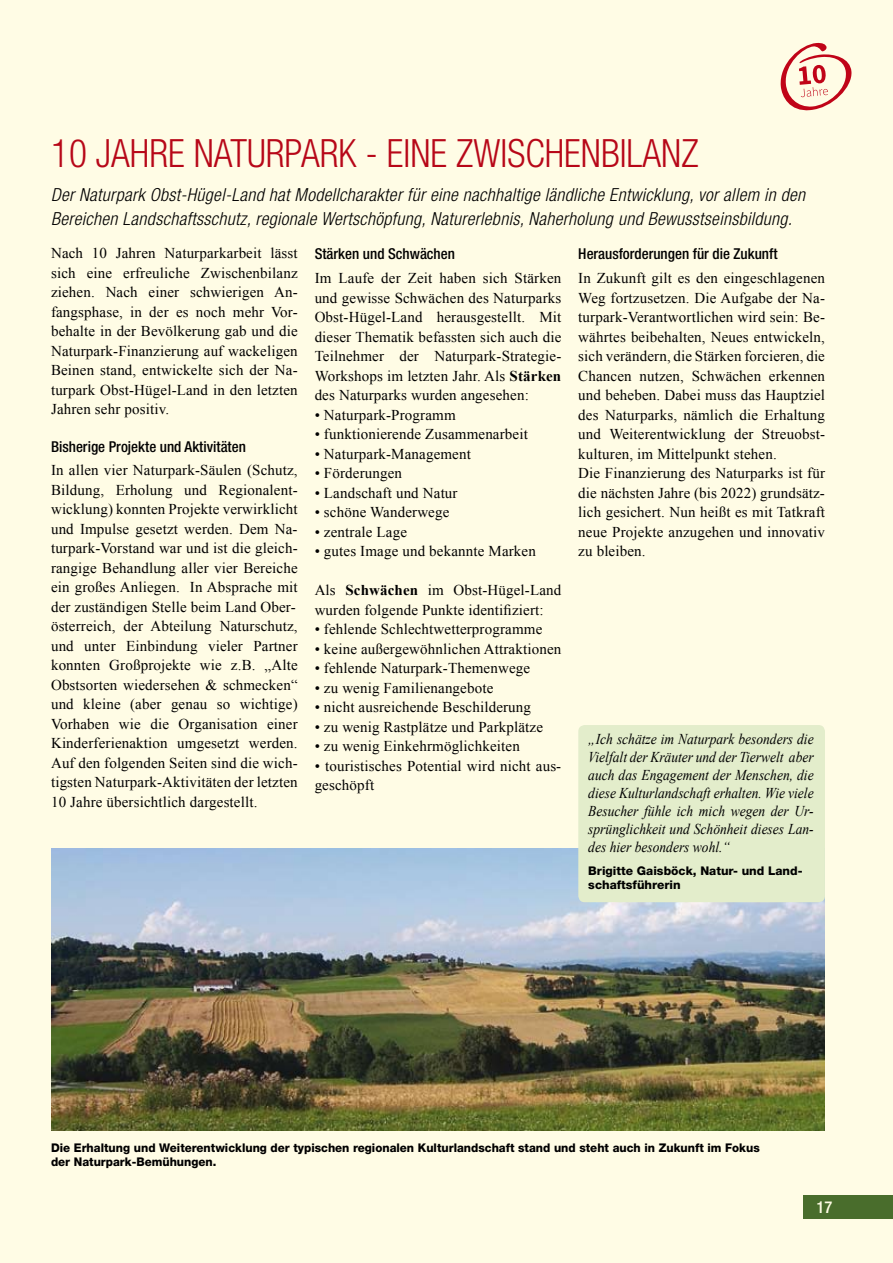
<style>
.page{position:relative;width:893px;height:1263px;background:#fffce5}
.page>*{position:absolute;margin:0;border:0;box-sizing:border-box;transform-origin:0 0}
.t1{font:300 condensed 39px "Helvetica Neue";color:#b70718;scale:.96 1}
.t2{font:italic 300 condensed 18px/24px "Helvetica Neue";letter-spacing:.02em;color:#000}
.t3{font:500 condensed 16.5px "Helvetica Neue";color:#fffce5}
.t4{font:15px/19.5px "Times New Roman";letter-spacing:.01em;color:#000}
.t5{font:italic 15px/18px "Times New Roman";color:#000;text-align:justify;scale:.9 1}
.t6{font:500 condensed 15px "Helvetica Neue";color:#000}
.t7{font:800 12px/14.4px "Helvetica Neue";color:#000;scale:.96 1}
.t8{font:800 12px/14.4px "Helvetica Neue";color:#000}
.s1{font-weight:700}
</style>
<div class="page">
<div style="left:804px;top:1195px;width:89px;height:23px;background:#496d2c"></div>
<svg style="left:780px;top:43px;width:72px;height:68px"></svg>
<img style="left:51px;top:848px;width:774px;height:282px">
<div style="left:578px;top:725px;width:247px;height:177px;background:#e3edcb;border-radius:6px"></div>
<h1 class="t1" style="left:51px;top:131px;width:676px">10 JAHRE NATURPARK - EINE ZWISCHENBILANZ</h1>
<p class="t2" style="left:51px;top:183px;width:756px">Der Naturpark Obst-Hügel-Land hat Modellcharakter für eine nachhaltige ländliche Entwicklung, vor allem in den<br>Bereichen Landschaftsschutz, regionale Wertschöpfung, Naturerlebnis, Naherholung und Bewusstseinsbildung.</p>
<p class="t4" style="left:51px;top:243px;width:248px;text-align:justify">Nach 10 Jahren Naturparkarbeit lässt sich eine erfreuliche Zwischenbilanz ziehen. Nach einer schwierigen An&shy;fangsphase, in der es noch mehr Vor&shy;behalte in der Bevölkerung gab und die Naturpark-Finanzierung auf wackeligen Beinen stand, entwickelte sich der Na&shy;turpark Obst-Hügel-Land in den letzten Jahren sehr positiv.</p>
<p class="t6" style="left:51px;top:437px;width:196px">Bisherige Projekte und Aktivitäten</p>
<p class="t4" style="left:51px;top:460px;width:248px">In allen vier Naturpark-Säulen (Schutz, Bildung, Erholung und Regionalent&shy;wicklung) konnten Projekte verwirklicht und Impulse gesetzt werden. Dem Na&shy;turpark-Vorstand war und ist die gleich&shy;rangige Behandlung aller vier Bereiche ein großes Anliegen. In Absprache mit der zuständigen Stelle beim Land Ober&shy;österreich, der Abteilung Naturschutz, und unter Einbindung vieler Partner konnten Großprojekte wie z.B. „Alte Obstsorten wiedersehen &amp; schmecken“ und kleine (aber genau so wichtige)<br>Vorhaben wie die Organisation einer Kinderferienaktion umgesetzt werden.<br>Auf den folgenden Seiten sind die wich&shy;tigsten Naturpark-Aktivitäten der letzten 10 Jahre übersichtlich dargestellt.</p>
<p class="t6" style="left:578px;top:245px;width:201px">Herausforderungen für die Zukunft</p>
<p class="t4" style="left:578px;top:268px;width:248px">In Zukunft gilt es den eingeschlagenen Weg fortzusetzen. Die Aufgabe der Na&shy;turpark-Verantwortlichen wird sein: Be&shy;währtes beibehalten, Neues entwickeln, sich verändern, die Stärken forcieren, die Chancen nutzen, Schwächen erkennen und beheben. Dabei muss das Hauptziel des Naturparks, nämlich die Erhaltung und Weiterentwicklung der Streuobst&shy;kulturen, im Mittelpunkt stehen.<br>Die Finanzierung des Naturparks ist für die nächsten Jahre (bis 2022) grundsätz&shy;lich gesichert. Nun heißt es mit Tatkraft neue Projekte anzugehen und innovativ zu bleiben.</p>
<p class="t6" style="left:315px;top:245px;width:142px">Stärken und Schwächen</p>
<p class="t4" style="left:315px;top:268px;width:248px;text-align:justify">Im Laufe der Zeit haben sich Stärken und gewisse Schwächen des Naturparks Obst-Hügel-Land herausgestellt. Mit dieser Thematik befassten sich auch die Teilnehmer der Naturpark-Strategie-Workshops im letzten Jahr. Als <span class="s1">Stärken </span>des Naturparks wurden angesehen:</p>
<p class="t4" style="left:315px;top:405px;width:142px">• Naturpark-Programm</p>
<p class="t4" style="left:315px;top:424px;width:215px">• funktionierende Zusammenarbeit</p>
<p class="t4" style="left:315px;top:444px;width:158px">• Naturpark-Management</p>
<p class="t4" style="left:315px;top:463px;width:89px">• Förderungen</p>
<p class="t4" style="left:315px;top:483px;width:144px">• Landschaft und Natur</p>
<p class="t4" style="left:315px;top:502px;width:136px">• schöne Wanderwege</p>
<p class="t4" style="left:315px;top:522px;width:94px">• zentrale Lage</p>
<p class="t4" style="left:315px;top:541px;width:223px">• gutes Image und bekannte Marken</p>
<p class="t4" style="left:315px;top:580px;width:248px">Als <span class="s1">Schwächen</span> im Obst-Hügel-Land wurden folgende Punkte identifiziert:</p>
<p class="t4" style="left:315px;top:619px;width:229px">• fehlende Schlechtwetterprogramme</p>
<p class="t4" style="left:315px;top:639px;width:248px">• keine außergewöhnlichen Attraktionen</p>
<p class="t4" style="left:315px;top:658px;width:217px">• fehlende Naturpark-Themenwege</p>
<p class="t4" style="left:315px;top:678px;width:180px">• zu wenig Familienangebote</p>
<p class="t4" style="left:315px;top:697px;width:218px">• nicht ausreichende Beschilderung</p>
<p class="t4" style="left:315px;top:717px;width:230px">• zu wenig Rastplätze und Parkplätze</p>
<p class="t4" style="left:315px;top:736px;width:207px">• zu wenig Einkehrmöglichkeiten</p>
<p class="t4" style="left:315px;top:756px;width:248px">• touristisches Potential wird nicht aus&shy;geschöpft</p>
<p class="t5" style="left:588px;top:730px;width:252px">„Ich schätze im Naturpark besonders die Vielfalt der Kräuter und der Tierwelt aber auch das Engagement der Menschen, die diese Kulturlandschaft erhalten. Wie viele Besucher fühle ich mich wegen der Ur&shy;sprünglichkeit und Schönheit dieses Lan&shy;des hier besonders wohl.“</p>
<p class="t8" style="left:588px;top:863px;width:216px">Brigitte Gaisböck, Natur- und Land&shy;schaftsführerin</p>
<p class="t7" style="left:51px;top:1140px;width:740px">Die Erhaltung und Weiterentwicklung der typischen regionalen Kulturlandschaft stand und steht auch in Zukunft im Fokus der Naturpark-Bemühungen.</p>
<p class="t3" style="left:816px;top:1197px;width:17px">17</p>
</div>
